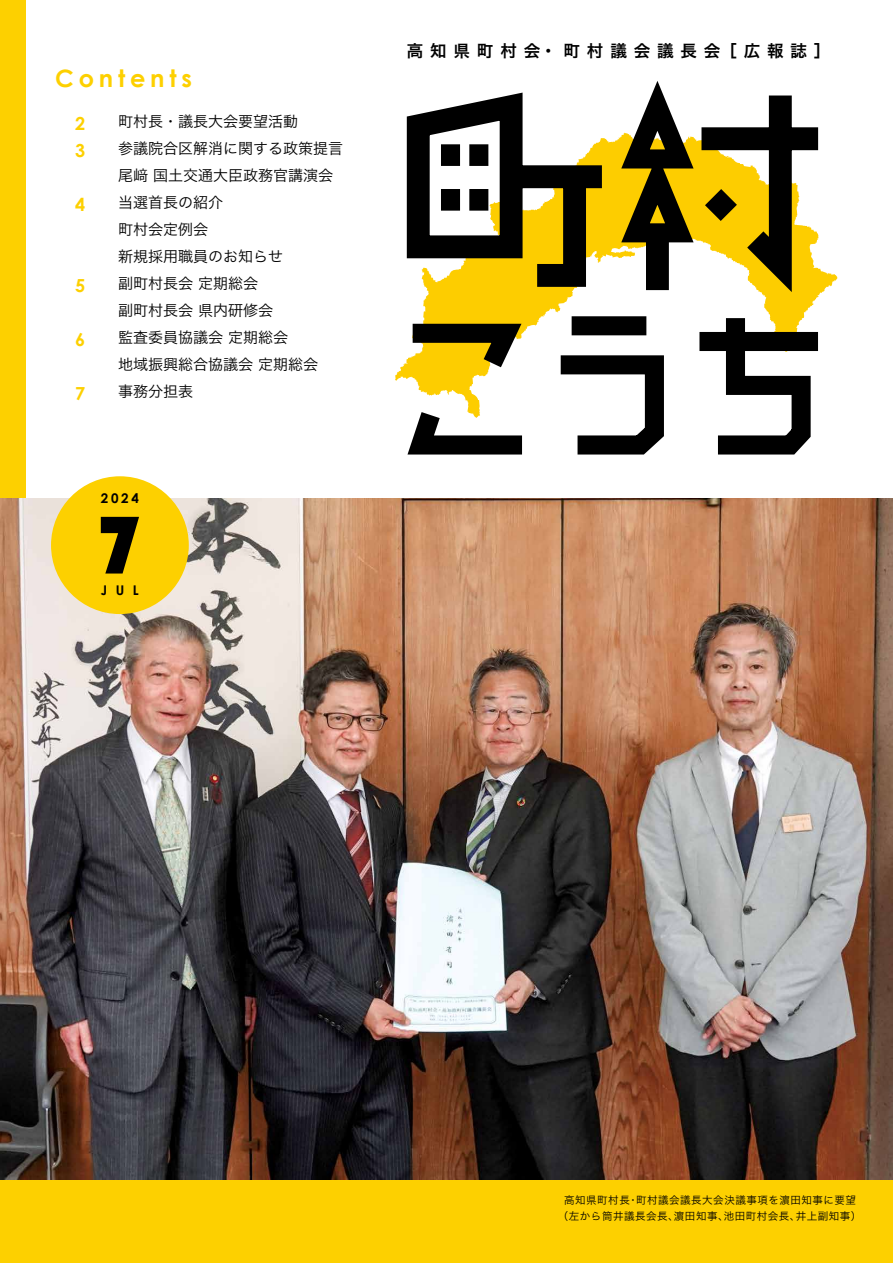
<style>
.page{position:relative;width:893px;height:1263px;background:#fff}
.page>*{position:absolute;margin:0;border:0;box-sizing:border-box;transform-origin:0 0}
.t1{font:85.05px "Bauhaus 93";color:#000}
.t2{font:700 24px "Century Gothic";letter-spacing:.2em;color:#fdd000}
.t3{font:700 18px/27px "Century Gothic";color:#fdd000}
.t4{font:16.5px "Hira Kaku Std N W6";letter-spacing:.415em;color:#000}
.t5{font:15px/27px "Hira Kaku Std N W3";color:#000}
.t6{font:700 13.35px "Century Gothic";letter-spacing:.2em;color:#000}
.t7{font:10.5px "Hira Kaku Std N W3";letter-spacing:.05em;color:#000}
</style>
<div class="page">
<div style="left:0;top:1133px;width:893px;height:130px;background:#fdd000"></div>
<div style="left:0;top:0;width:26px;height:1263px;background:#fdd000"></div>
<img style="left:0;top:499px;width:893px;height:680px">
<div style="left:51px;top:476px;width:138px;height:138px;background:#fdd000;border-radius:50%"></div>
<svg style="left:395px;top:299px;width:423px;height:156px"></svg>
<svg style="left:406px;top:92px;width:219px;height:206px"></svg>
<svg style="left:607px;top:92px;width:28px;height:160px"></svg>
<svg style="left:635px;top:81px;width:203px;height:239px"></svg>
<div style="left:441px;top:144px;width:19px;height:22px;background:#000"></div>
<div style="left:469px;top:144px;width:19px;height:22px;background:#000"></div>
<div style="left:441px;top:189px;width:19px;height:22px;background:#000"></div>
<div style="left:469px;top:189px;width:19px;height:22px;background:#000"></div>
<h2 class="t2" style="left:55px;top:63px;width:138px">Contents</h2>
<p class="t3" style="left:75px;top:109px;width:12px">2<br>3</p>
<p class="t3" style="left:75px;top:190px;width:12px">4</p>
<p class="t3" style="left:75px;top:271px;width:12px">5</p>
<p class="t3" style="left:75px;top:325px;width:12px">6</p>
<p class="t3" style="left:75px;top:379px;width:12px">7</p>
<p class="t5" style="left:118px;top:108px;width:227px">町村長・議長大会要望活動<br>参議院合区解消に関する政策提言尾﨑国土交通大臣政務官講演会当選首長の紹介<br>町村会定例会<br>新規採用職員のお知らせ<br>副町村長会定期総会<br>副町村長会県内研修会<br>監査委員協議会定期総会<br>地域振興総合協議会定期総会<br>事務分担表</p>
<p class="t6" style="left:101px;top:489px;width:39px">2024</p>
<h1 class="t1" style="left:96px;top:497px;width:50px">7</h1>
<p class="t6" style="left:101px;top:581px;width:39px">JUL</p>
<p class="t4" style="left:407px;top:38px;width:425px">高知県町村会・町村議会議長会［広報誌 [</p>
<p class="t7" style="left:636px;top:1192px;width:221px">町村議会議長大会決議事項を濵田知事に要望</p>
<p class="t7" style="left:564px;top:1192px;width:67px">高知県町村長</p>
<p class="t7" style="left:628px;top:1192px;width:12px">・</p>
<p class="t7" style="left:558px;top:1208px;width:122px">（左から筒井議長会長、</p>
<p class="t7" style="left:674px;top:1208px;width:56px">濵田知事、</p>
<p class="t7" style="left:796px;top:1208px;width:67px">井上副知事(</p>
<p class="t7" style="left:724px;top:1208px;width:78px">池田町村会長、</p>
</div>
